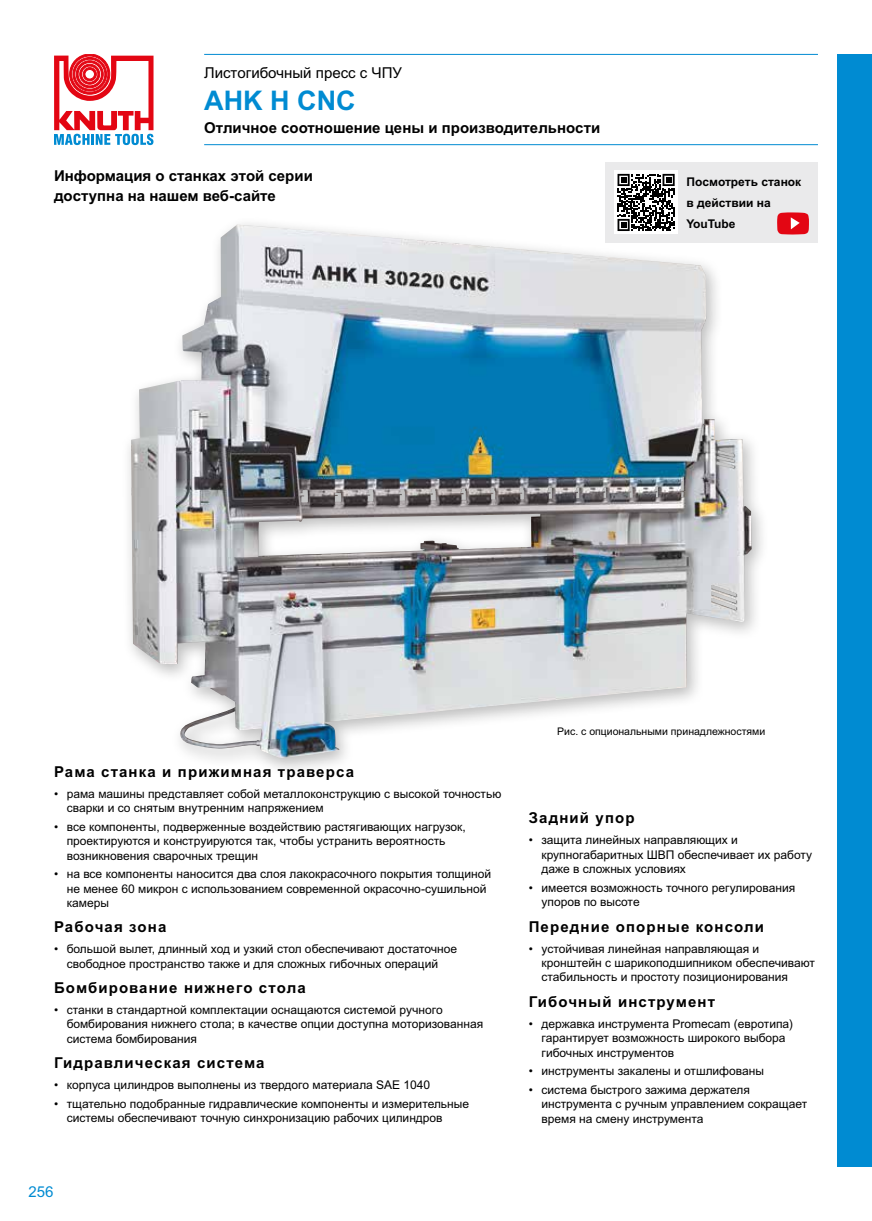
<style>
.page{position:relative;width:872px;height:1221px;background:#fff}
.page>*{position:absolute;margin:0;border:0;box-sizing:border-box;transform-origin:0 0}
.t1{font:700 27px "Arial MT Pro";color:#008bd2}
.t2{font:700 15px "Arial MT Pro Cyr";letter-spacing:.06em;color:#000}
.t3{font:700 15px/19.5px "Arial MT Pro Cyr";color:#000}
.t4{font:15px "Arial MT Pro Cyr";color:#000}
.t5{font:15px "Arial MT Pro";color:#008bd2}
.t6{font:12px/14.4px "Arial MT Pro Cyr";color:#000}
.t7{font:700 12px/21px "Arial MT Pro Cyr";color:#000}
.t8{font:10.5px "Arial MT Pro Cyr";color:#000}
</style>
<div class="page">
<div style="left:838px;top:54px;width:34px;height:1112px;background:#008bd2"></div>
<svg style="left:54px;top:54px;width:99px;height:91px"></svg>
<hr style="left:204px;top:54px;width:614px;height:1px;background:#008bd2">
<hr style="left:204px;top:144px;width:614px;height:1px;background:#008bd2">
<div style="left:121px;top:216px;width:649px;height:560px;background:#000;opacity:.26"></div>
<img style="left:131px;top:225px;width:620px;height:533px">
<div style="left:605px;top:162px;width:213px;height:81px;background:#eaeaeb"></div>
<svg style="left:777px;top:212px;width:32px;height:22px"></svg>
<div style="left:614px;top:170px;width:64px;height:64px;background:#fff"></div>
<svg style="left:617px;top:174px;width:57px;height:57px"></svg>
<p class="t4" style="left:204px;top:64px;width:199px">Листогибочный пресс с ЧПУ</p>
<h1 class="t1" style="left:204px;top:84px;width:153px">AHK H CNC</h1>
<p class="t3" style="left:204px;top:119px;width:397px">Отличное соотношение цены и производительности</p>
<p class="t3" style="left:54px;top:166px;width:260px">Информация о станках этой серии доступна на нашем веб-сайте</p>
<p class="t7" style="left:686px;top:171px;width:116px">Посмотреть станок в действии на<br>YouTube</p>
<p class="t2" style="left:54px;top:762px;width:301px">Рама станка и прижимная траверса</p>
<p class="t6" style="left:67px;top:786px;width:436px;text-indent:-13px">• рама машины представляет собой металлоконструкцию с высокой точностью сварки и со снятым внутренним напряжением</p>
<p class="t6" style="left:67px;top:819px;width:400px;text-indent:-13px">• все компоненты, подверженные воздействию растягивающих нагрузок, проектируются и конструируются так, чтобы устранить вероятность возникновения сварочных трещин</p>
<p class="t6" style="left:67px;top:867px;width:426px;text-indent:-13px">• на все компоненты наносится два слоя лакокрасочного покрытия толщиной не менее 60 микрон с использованием современной окрасочно-сушильной камеры</p>
<p class="t2" style="left:54px;top:918px;width:114px">Рабочая зона</p>
<p class="t6" style="left:54px;top:942px;width:405px;text-align:center">• большой вылет, длинный ход и узкий стол обеспечивают достаточное свободное пространство также и для сложных гибочных операций</p>
<p class="t2" style="left:54px;top:978px;width:253px">Бомбирование нижнего стола</p>
<p class="t6" style="left:67px;top:1003px;width:418px;text-indent:-13px">• станки в стандартной комплектации оснащаются системой ручного бомбирования нижнего стола; в качестве опции доступна моторизованная система бомбирования</p>
<p class="t2" style="left:54px;top:1053px;width:212px">Гидравлическая система</p>
<p class="t6" style="left:54px;top:1078px;width:378px">• корпуса цилиндров выполнены из твердого материала SAE 1040</p>
<p class="t6" style="left:67px;top:1096px;width:404px;text-indent:-13px">• тщательно подобранные гидравлические компоненты и измерительные системы обеспечивают точную синхронизацию рабочих цилиндров</p>
<p class="t5" style="left:28px;top:1182px;width:27px">256</p>
<p class="t8" style="left:557px;top:725px;width:209px">Рис. с опциональными принадлежностями</p>
<p class="t2" style="left:529px;top:809px;width:107px">Задний упор</p>
<p class="t6" style="left:541px;top:833px;width:272px;text-indent:-13px">• защита линейных направляющих и крупногабаритных ШВП обеспечивает их работу даже в сложных условиях</p>
<p class="t6" style="left:541px;top:881px;width:255px;text-indent:-13px">• имеется возможность точного регулирования упоров по высоте</p>
<p class="t2" style="left:529px;top:917px;width:237px">Передние опорные консоли</p>
<p class="t6" style="left:541px;top:941px;width:275px;text-indent:-13px">• устойчивая линейная направляющая и кронштейн с шарикоподшипником обеспечивают стабильность и простоту позиционирования</p>
<p class="t2" style="left:529px;top:992px;width:188px">Гибочный инструмент</p>
<p class="t6" style="left:541px;top:1016px;width:253px;text-indent:-13px">• державка инструмента Promecam (евротипа) гарантирует возможность широкого выбора гибочных инструментов</p>
<p class="t6" style="left:529px;top:1064px;width:237px">• инструменты закалены и отшлифованы</p>
<p class="t6" style="left:541px;top:1082px;width:267px;text-indent:-13px">• система быстрого зажима держателя инструмента с ручным управлением сокращает время на смену инструмента</p>
</div>
